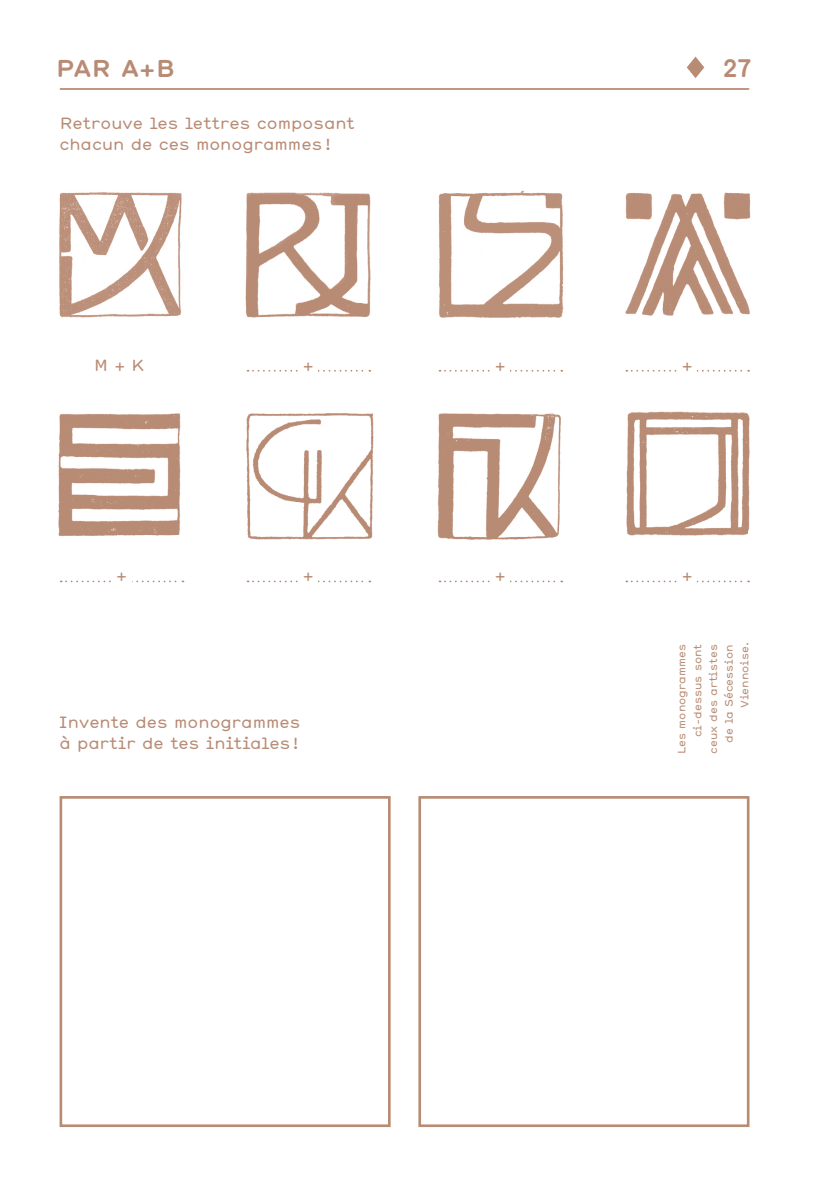
<style>
.page{position:relative;width:819px;height:1191px;background:#fff}
.page>*{position:absolute;margin:0;border:0;box-sizing:border-box;transform-origin:0 0}
.t1{font:700 25.38px "Mercury";color:#b88b74}
.Titre_13_5__16{font:700 23.62px "Hermes Sans";color:#b88b74}
.Texte_9_12{font:15.75px/21px "Hermes";color:#b88b74}
.Legende_6_9{font:10.5px/15.8px "Hermes";color:#b88b74;text-align:right}
</style>
<div class="page">
<hr style="left:60px;top:88px;width:688px;height:2px;background:#b88b74">
<img style="left:59px;top:192px;width:123px;height:126px">
<img style="left:245px;top:192px;width:126px;height:126px">
<div style="left:60px;top:796px;width:330px;height:331px;border:3px solid #b88b74"></div>
<div style="left:418px;top:796px;width:331px;height:331px;border:3px solid #b88b74"></div>
<svg style="left:247px;top:580px;width:123px;height:2px"></svg>
<div style="left:298px;top:565px;width:20px;height:22px;background:#fff"></div>
<svg style="left:247px;top:370px;width:123px;height:2px"></svg>
<div style="left:298px;top:355px;width:20px;height:21px;background:#fff"></div>
<svg style="left:626px;top:580px;width:123px;height:2px"></svg>
<div style="left:677px;top:565px;width:20px;height:22px;background:#fff"></div>
<svg style="left:626px;top:370px;width:123px;height:2px"></svg>
<div style="left:677px;top:355px;width:20px;height:21px;background:#fff"></div>
<svg style="left:61px;top:580px;width:122px;height:2px"></svg>
<div style="left:112px;top:565px;width:19px;height:22px;background:#fff"></div>
<svg style="left:439px;top:580px;width:123px;height:2px"></svg>
<div style="left:490px;top:565px;width:20px;height:22px;background:#fff"></div>
<svg style="left:439px;top:370px;width:123px;height:2px"></svg>
<div style="left:490px;top:355px;width:20px;height:21px;background:#fff"></div>
<img style="left:246px;top:413px;width:128px;height:127px">
<img style="left:58px;top:413px;width:123px;height:123px">
<img style="left:438px;top:190px;width:126px;height:128px">
<img style="left:437px;top:413px;width:124px;height:127px">
<img style="left:626px;top:411px;width:124px;height:125px">
<img style="left:625px;top:192px;width:125px;height:124px">
<svg style="left:687px;top:57px;width:17px;height:21px"></svg>
<p class="Titre_13_5__16" style="left:56px;top:52px;width:121px">PAR A+B</p>
<p class="t1" style="left:723px;top:53px;width:30px">27</p>
<p class="Texte_9_12" style="left:59px;top:112px;width:297px">Retrouve les lettres composant chacun de ces monogrammes!</p>
<p class="Texte_9_12" style="left:94px;top:354px;width:52px">M + K</p>
<p class="Texte_9_12" style="left:303px;top:354px;width:12px">+</p>
<p class="Texte_9_12" style="left:495px;top:354px;width:12px">+</p>
<p class="Texte_9_12" style="left:681px;top:354px;width:12px">+</p>
<p class="Texte_9_12" style="left:116px;top:564px;width:12px">+</p>
<p class="Texte_9_12" style="left:495px;top:564px;width:12px">+</p>
<p class="Texte_9_12" style="left:303px;top:564px;width:12px">+</p>
<p class="Texte_9_12" style="left:681px;top:564px;width:12px">+</p>
<p class="Texte_9_12" style="left:59px;top:711px;width:243px">Invente des monogrammes à partir de tes initiales!</p>
<p class="Legende_6_9" style="left:673px;top:754px;width:113px;rotate:-90deg">Les monogrammes ci-dessus sont ceux des artistes de la Sécession<br>Viennoise.</p>
</div>
